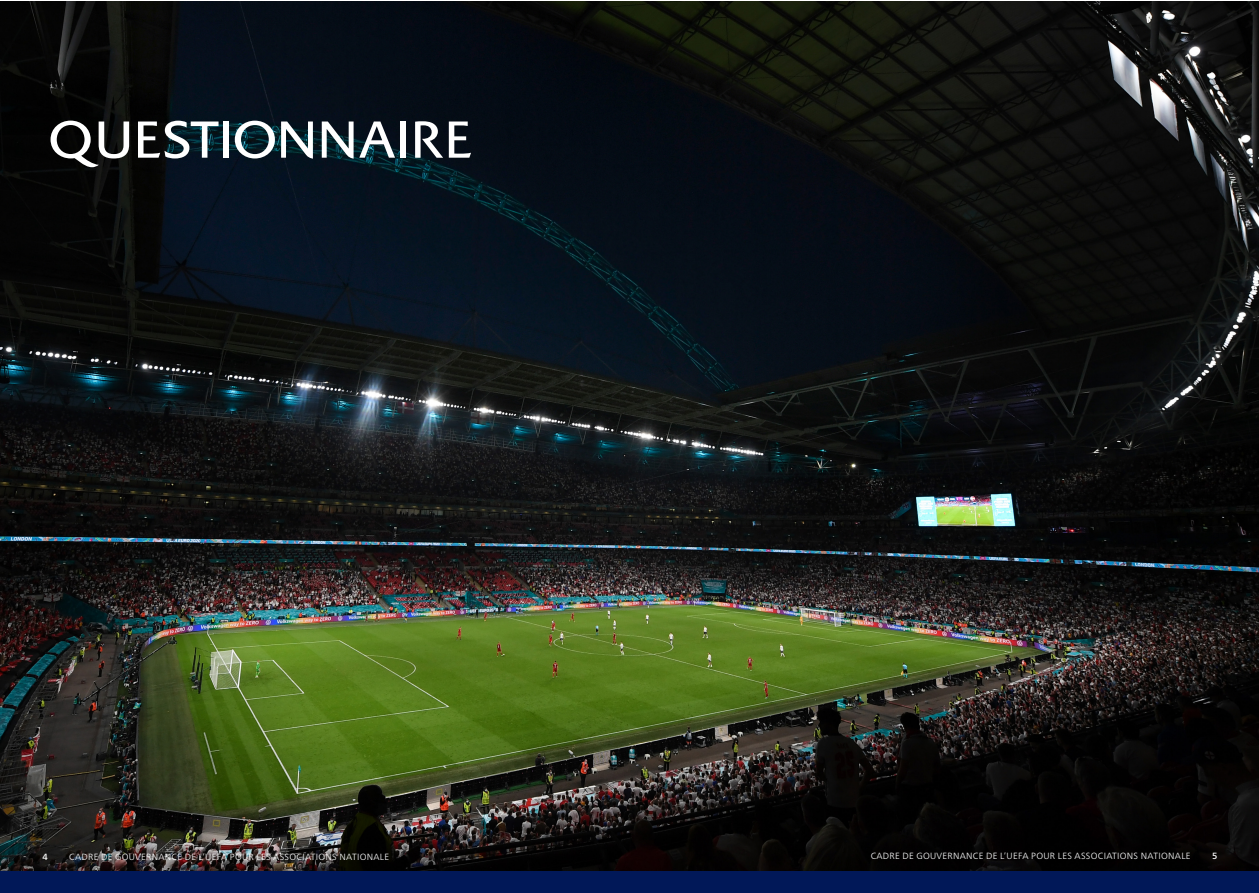
<style>
.page{position:relative;width:1259px;height:893px;background:#fff}
.page>*{position:absolute;margin:0;border:0;box-sizing:border-box;transform-origin:0 0}
.t1{font:500 54px "Colosseum";color:#fff}
.t2{font:300 9px "Frutiger Neue LTW1 G";letter-spacing:.03em;color:#fff}
.t3{font:500 9px "Frutiger Neue LTW1 G";color:#fff}
</style>
<div class="page">
<img style="left:0;top:1px;width:1259px;height:870px">
<div style="left:0;top:871px;width:1259px;height:22px;background:#011858"></div>
<p class="t1" style="left:49px;top:111px;width:425px">QUESTIONNAIRE</p>
<p class="t3" style="left:43px;top:850px;width:7px">4</p>
<p class="t2" style="left:69px;top:850px;width:321px">CADRE DE GOUVERNANCE DE L’UEFA POUR LES ASSOCIATIONS NATIONALE</p>
<p class="t2" style="left:870px;top:849px;width:321px">CADRE DE GOUVERNANCE DE L’UEFA POUR LES ASSOCIATIONS NATIONALE</p>
<p class="t3" style="left:1212px;top:849px;width:7px">5</p>
</div>
